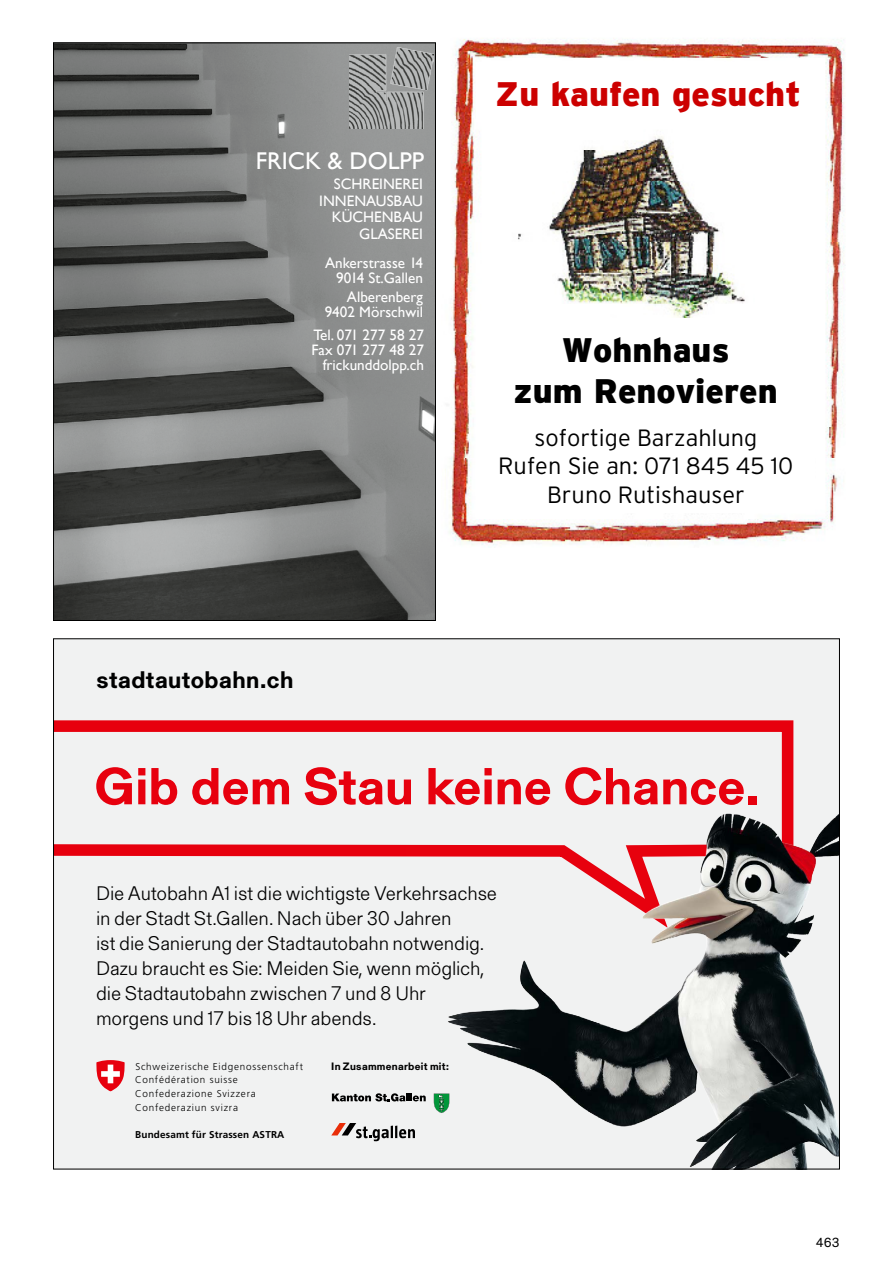
<style>
.page{position:relative;width:893px;height:1263px;background:#fff}
.page>*{position:absolute;margin:0;border:0;box-sizing:border-box;transform-origin:0 0}
.t1{font:700 51.3px "Gerstner Programm";letter-spacing:.005em;color:#e7000e}
.t2{font:33.9px/41.1px "Interstate";color:#000;text-align:center}
.t3{font:33.9px "Interstate";color:#c00}
.t4{font:24.3px "Gill Sans";color:#fff}
.t5{font:700 23.7px "Gerstner Programm";letter-spacing:.02em;color:#000}
.t6{font:300 23.55px/28.2px "Interstate";color:#000;text-align:center}
.t7{font:300 19.35px/25px "Gerstner Programm";letter-spacing:.025em;color:#000}
.t8{font:15.15px/15.1px "Gill Sans";color:#fff;text-align:right}
.t9{font:13.5px "Theinhardt";color:#000}
.t10{font:700 10.65px "Gerstner Programm";letter-spacing:.025em;color:#000}
.t11{font:300 9.9px/13.6px "Frutiger";letter-spacing:.08em;color:#000}
.t12{font:700 9.9px "Frutiger";letter-spacing:.015em;color:#000}
</style>
<div class="page">
<img style="left:55px;top:45px;width:379px;height:574px">
<img style="left:350px;top:47px;width:83px;height:82px">
<img style="left:445px;top:39px;width:400px;height:506px">
<div style="left:476px;top:62px;width:345px;height:60px;background:#fff"></div>
<div style="left:476px;top:319px;width:339px;height:194px;background:#fff"></div>
<div style="left:53px;top:638px;width:787px;height:531px;background:#f1f2f2"></div>
<svg style="left:96px;top:1060px;width:29px;height:31px"></svg>
<svg style="left:331px;top:1123px;width:75px;height:18px"></svg>
<svg style="left:332px;top:1093px;width:74px;height:8px"></svg>
<svg style="left:55px;top:720px;width:739px;height:137px"></svg>
<img style="left:406px;top:773px;width:432px;height:394px">
<p class="t4" style="left:256px;top:147px;width:170px">FRICK &amp; DOLPP</p>
<p class="t8" style="left:319px;top:176px;width:105px;line-height:16.6px">SCHREINEREI<br>INNENAUSBAU<br>KÜCHENBAU<br>GLASEREI</p>
<p class="t8" style="left:325px;top:255px;width:99px">Ankerstrasse 14<br>9014 St.Gallen</p>
<p class="t8" style="left:325px;top:289px;width:100px">Alberenberg<br>9402 Mörschwil</p>
<p class="t8" style="left:311px;top:327px;width:114px">Tel. 071 277 58 27<br>Fax 071 277 48 27 frickunddolpp.ch</p>
<h2 class="t3" style="left:495px;top:74px;width:307px">Zu kaufen gesucht</h2>
<h2 class="t2" style="left:513px;top:329px;width:266px">Wohnhaus<br>zum Renovieren</h2>
<p class="t6" style="left:498px;top:426px;width:297px">sofortige Barzahlung<br>Rufen Sie an: 071 845 45 10<br>Bruno Rutishauser</p>
<p class="t5" style="left:96px;top:663px;width:199px">stadtautobahn.ch</p>
<h1 class="t1" style="left:94px;top:750px;width:666px">Gib dem Stau keine Chance.</h1>
<p class="t7" style="left:96px;top:880px;width:402px">Die Autobahn A1 ist die wichtigste Verkehrsachse in der Stadt St.Gallen. Nach über 30 Jahren<br>ist die Sanierung der Stadtautobahn notwendig.<br>Dazu braucht es Sie: Meiden Sie, wenn möglich, die Stadtautobahn zwischen 7 und 8 Uhr morgens und 17 bis 18 Uhr abends.</p>
<p class="t11" style="left:135px;top:1059px;width:169px">Schweizerische Eidgenossenschaft<br>Confédération suisse<br>Confederazione Svizzera<br>Confederaziun svizra</p>
<p class="t12" style="left:135px;top:1129px;width:151px">Bundesamt für Strassen ASTRA</p>
<p class="t10" style="left:331px;top:1058px;width:119px">In Zusammenarbeit mit:</p>
<p class="t9" style="left:816px;top:1234px;width:25px">463</p>
</div>
